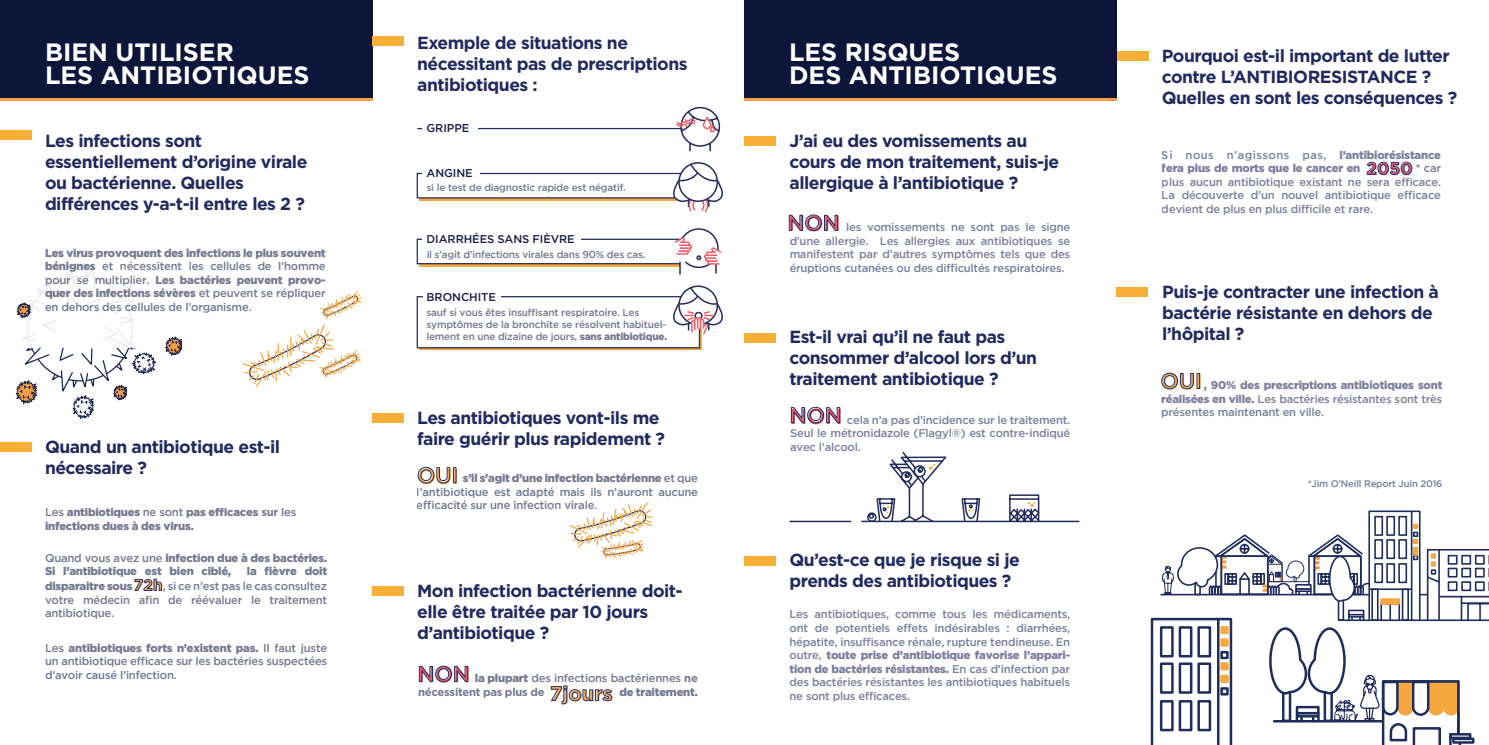
<style>
.page{position:relative;width:1489px;height:745px;background:#fff}
.page>*{position:absolute;margin:0;border:0;box-sizing:border-box;transform-origin:0 0}
.t1{font:700 25px "Gotham";color:#fff}
.t2{font:500 21.62px "Gotham";letter-spacing:-.005em;color:#e85563}
.t3{font:500 21.62px "Gotham";color:#f6a73e}
.t4{font:500 21.62px "Gotham";color:#f6a740}
.t5{font:700 20px "Gotham";color:#f6a740}
.t6{font:700 17.5px/21px "Gotham";letter-spacing:-.03em;color:#202a5e}
.t7{font:700 17.12px "Gotham";color:#e85563}
.t8{font:700 15.5px "Gotham";color:#f6a73e}
.t9{font:500 11.25px/13.5px "Gotham";letter-spacing:-.02em;color:#212b5c;text-align:justify}
.t10{font:500 11.25px/13.5px "Gotham";letter-spacing:-.02em;color:#142047;text-align:justify}
.t11{font:900 11.25px/13.5px "Gotham";letter-spacing:-.02em;color:#142047}
.t12{font:900 11.25px/13.5px "Gotham";letter-spacing:-.02em;color:#212b5c}
.t13{font:500 10px/12px "Gotham";letter-spacing:-.02em;color:#142047}
.t14{font:500 9.5px "Gotham";letter-spacing:-.02em;color:#1d2757}
.s1{font-weight:900}
.s2{font-weight:500}
.s3{font-weight:700}
.s4{color:#fff}
</style>
<div class="page">
<div style="left:419px;top:302px;width:282px;height:48px;background:#a0754b"></div>
<div style="left:416px;top:296px;width:284px;height:52px;background:#fff;border:1px solid #212b5c"></div>
<div style="left:419px;top:242px;width:282px;height:24px;background:#b17f49"></div>
<div style="left:416px;top:238px;width:284px;height:26px;background:#fff;border:1px solid #212b5c"></div>
<div style="left:419px;top:176px;width:282px;height:24px;background:#88674e"></div>
<div style="left:416px;top:173px;width:284px;height:25px;background:#fff;border:1px solid #212b5c"></div>
<svg style="left:788px;top:214px;width:50px;height:17px"></svg>
<svg style="left:790px;top:406px;width:50px;height:17px"></svg>
<svg style="left:417px;top:466px;width:33px;height:17px"></svg>
<div style="left:453px;top:467px;width:3px;height:15px;border:1px solid #222b64"></div>
<svg style="left:419px;top:665px;width:49px;height:17px"></svg>
<svg style="left:861px;top:451px;width:219px;height:72px"></svg>
<svg style="left:550px;top:685px;width:62px;height:19px"></svg>
<div style="left:0;top:11px;width:372px;height:89px;background:#f49f45"></div>
<div style="left:0;top:0;width:372px;height:98px;background:#0d163a"></div>
<hr style="left:417px;top:128px;width:265px;height:1px;background:#212b5c">
<div style="left:422px;top:121px;width:56px;height:15px;background:#fff"></div>
<div style="left:422px;top:231px;width:159px;height:15px;background:#fff"></div>
<div style="left:422px;top:166px;width:57px;height:15px;background:#fff"></div>
<div style="left:422px;top:290px;width:78px;height:15px;background:#fff"></div>
<svg style="left:1161px;top:372px;width:32px;height:17px"></svg>
<svg style="left:1366px;top:161px;width:46px;height:14px"></svg>
<div style="left:744px;top:11px;width:372px;height:89px;background:#f49f45"></div>
<div style="left:744px;top:0;width:373px;height:98px;background:#0d163a"></div>
<div style="left:0;top:131px;width:31px;height:9px;background:#f7af37"></div>
<div style="left:0;top:442px;width:31px;height:9px;background:#f7af37"></div>
<div style="left:372px;top:36px;width:31px;height:10px;background:#f7af37"></div>
<div style="left:372px;top:413px;width:31px;height:9px;background:#f7af37"></div>
<div style="left:372px;top:586px;width:31px;height:9px;background:#f7af37"></div>
<div style="left:744px;top:136px;width:31px;height:9px;background:#f7af37"></div>
<div style="left:744px;top:333px;width:31px;height:9px;background:#f7af37"></div>
<div style="left:744px;top:556px;width:31px;height:9px;background:#f7af37"></div>
<div style="left:1117px;top:52px;width:31px;height:9px;background:#f7af37"></div>
<div style="left:1116px;top:287px;width:31px;height:10px;background:#f7af37"></div>
<hr style="left:790px;top:520px;width:60px;height:2px;background:#212b5c">
<svg style="left:15px;top:267px;width:168px;height:152px"></svg>
<svg style="left:242px;top:291px;width:120px;height:97px"></svg>
<svg style="left:569px;top:502px;width:84px;height:56px"></svg>
<svg style="left:675px;top:106px;width:45px;height:46px"></svg>
<div style="left:678px;top:162px;width:40px;height:40px;border:2px solid #212b5c;border-radius:50%"></div>
<svg style="left:670px;top:163px;width:53px;height:49px"></svg>
<svg style="left:673px;top:228px;width:49px;height:46px"></svg>
<div style="left:678px;top:285px;width:40px;height:40px;border:2px solid #212b5c;border-radius:50%"></div>
<svg style="left:670px;top:286px;width:53px;height:49px"></svg>
<svg style="left:1150px;top:510px;width:338px;height:234px"></svg>
<svg style="left:134px;top:578px;width:28px;height:12px"></svg>
<p class="t1" style="left:45px;top:37px;width:190px">BIEN UTILISER</p>
<p class="t1" style="left:45px;top:61px;width:266px">LES ANTIBIOTIQUES</p>
<p class="t6" style="left:45px;top:130px;width:159px">Les infections sont</p>
<p class="t6" style="left:45px;top:151px;width:264px">essentiellement d’origine virale ou bactérienne. Quelles</p>
<p class="t6" style="left:45px;top:193px;width:261px">différences y-a-t-il entre les 2 ?</p>
<p class="t10" style="left:45px;top:245px;width:282px"><span class="s1">Les virus provoquent des infections le plus souvent bénignes</span> et nécessitent les cellules de l’homme pour se multiplier. <span class="s1">Les bactéries peuvent provo&shy;quer des infections sévères</span> et peuvent se répliquer en dehors des cellules de l’organisme.</p>
<p class="t6" style="left:45px;top:435px;width:237px">Quand un antibiotique est-il</p>
<p class="t6" style="left:45px;top:456px;width:103px">nécessaire ?</p>
<p class="t11" style="left:45px;top:505px;width:253px"><span class="s2">Les</span> antibiotiques <span class="s2">ne sont</span> pas efficaces <span class="s3">sur</span> <span class="s2">les </span>infections dues à des virus.</p>
<p class="t11" style="left:45px;top:550px;width:284px"><span class="s2">Quand vous avez une</span> infection due à des bactéries.<br>Si l’antibiotique est bien ciblé,</p>
<p class="t11" style="left:45px;top:563px;width:284px;line-height:15px;text-align:right">la fièvre doit<br>disparaitre sous <span class="s4">72H</span> <span class="s2">, si ce n’est pas le cas consultez</span></p>
<p class="t10" style="left:45px;top:592px;width:284px">votre médecin afin de réévaluer le traitement antibiotique.</p>
<p class="t10" style="left:45px;top:640px;width:284px">Les <span class="s1">antibiotiques forts n’existent pas.</span> Il faut juste un antibiotique efficace sur les bactéries suspectées d’avoir causé l’infection.</p>
<p class="t8" style="left:134px;top:576px;width:30px">72h</p>
<p class="t6" style="left:417px;top:32px;width:212px">Exemple de situations ne</p>
<p class="t6" style="left:417px;top:53px;width:272px">nécessitant pas de prescriptions antibiotiques :</p>
<p class="t10" style="left:426px;top:121px;width:44px">GRIPPE</p>
<p class="t10" style="left:426px;top:166px;width:48px">ANGINE</p>
<p class="t13" style="left:426px;top:181px;width:201px">si le test de diagnostic rapide est négatif.</p>
<p class="t10" style="left:426px;top:231px;width:150px">DIARRHÉES SANS FIÈVRE</p>
<p class="t13" style="left:426px;top:248px;width:221px">il s’agit d’infections virales dans 90% des cas.</p>
<p class="t10" style="left:426px;top:290px;width:71px">BRONCHITE</p>
<p class="t13" style="left:426px;top:306px;width:242px">sauf si vous êtes insuffisant respiratoire. Les symptômes de la bronchite se résolvent habituel&shy;lement en une dizaine de jours, <span class="s1">sans antibiotique.</span></p>
<p class="t6" style="left:417px;top:406px;width:249px">Les antibiotiques vont-ils me faire guérir plus rapidement ?</p>
<p class="t3" style="left:418px;top:463px;width:43px">OUI</p>
<p class="t10" style="left:417px;top:470px;width:283px;text-indent:46px"><span class="s1">s’il s’agit d’une infection bactérienne</span> et que l’antibiotique est adapté mais ils n’auront aucune efficacité sur une infection virale.</p>
<p class="t1" style="left:789px;top:37px;width:173px">LES RISQUES</p>
<p class="t1" style="left:789px;top:61px;width:270px">DES ANTIBIOTIQUES</p>
<p class="t6" style="left:789px;top:130px;width:271px">J’ai eu des vomissements au cours de mon traitement, suis-je allergique à l’antibiotique ?</p>
<p class="t2" style="left:788px;top:211px;width:54px">NON</p>
<p class="t9" style="left:789px;top:220px;width:282px;text-indent:57px">les vomissements ne sont pas le signe d’une allergie. Les allergies aux antibiotiques se manifestent par d’autres symptômes tels que des éruptions cutanées ou des difficultés respiratoires.</p>
<p class="t6" style="left:789px;top:326px;width:249px">Est-il vrai qu’il ne faut pas consommer d’alcool lors d’un traitement antibiotique ?</p>
<p class="t2" style="left:790px;top:403px;width:54px">NON</p>
<p class="t9" style="left:790px;top:412px;width:281px;text-indent:57px">cela n’a pas d’incidence sur le traitement.<br>Seul le métronidazole (Flagyl®) est contre-indiqué avec l’alcool.</p>
<p class="t6" style="left:789px;top:548px;width:232px">Qu’est-ce que je risque si je prends des antibiotiques ?</p>
<p class="t6" style="left:417px;top:579px;width:267px">Mon infection bactérienne doit&shy;elle être traitée par 10 jours</p>
<p class="t6" style="left:417px;top:621px;width:133px">d’antibiotique ?</p>
<p class="t9" style="left:789px;top:607px;width:282px">Les antibiotiques, comme tous les médicaments, ont de potentiels effets indésirables : diarrhées, hépatite, insuffisance rénale, rupture tendineuse. En outre, <span class="s1">toute prise d’antibiotique favorise l’appari&shy;tion de bactéries résistantes.</span> En cas d’infection par des bactéries résistantes les antibiotiques habituels</p>
<p class="t2" style="left:418px;top:662px;width:54px">NON</p>
<p class="t10" style="left:418px;top:670px;width:281px;text-indent:57px"><span class="s1">la plupart</span> des infections bactériennes <span class="s3">ne nécessitent pas plus de</span></p>
<p class="t5" style="left:551px;top:682px;width:64px">7jours</p>
<p class="t9" style="left:789px;top:688px;width:122px">ne sont plus efficaces.</p>
<p class="t11" style="left:619px;top:684px;width:80px">de traitement.</p>
<p class="t6" style="left:1161px;top:44px;width:297px">Pourquoi est-il important de lutter contre L’ANTIBIORESISTANCE ?<br>Quelles en sont les conséquences ?</p>
<p class="t12" style="left:1161px;top:148px;width:281px"><span class="s2">Si nous n’agissons pas,</span> l’antibiorésistance fera plus de morts que le cancer en</p>
<p class="t7" style="left:1366px;top:159px;width:48px">2050</p>
<p class="t9" style="left:1161px;top:161px;width:281px;text-indent:254px"><span class="s3">*</span> car plus aucun antibiotique existant ne sera efficace.<br>La découverte d’un nouvel antibiotique efficace devient de plus en plus difficile et rare.</p>
<p class="t6" style="left:1161px;top:281px;width:278px">Puis-je contracter une infection à bactérie résistante en dehors de l’hôpital ?</p>
<p class="t4" style="left:1161px;top:369px;width:43px">OUI</p>
<p class="t9" style="left:1161px;top:378px;width:283px;text-indent:43px"><span class="s1">, 90% des prescriptions antibiotiques sont réalisées en ville.</span> Les bactéries résistantes sont très présentes maintenant en ville.</p>
<p class="t14" style="left:1307px;top:478px;width:136px">*Jim O’Neill Report Juin 2016</p>
</div>
